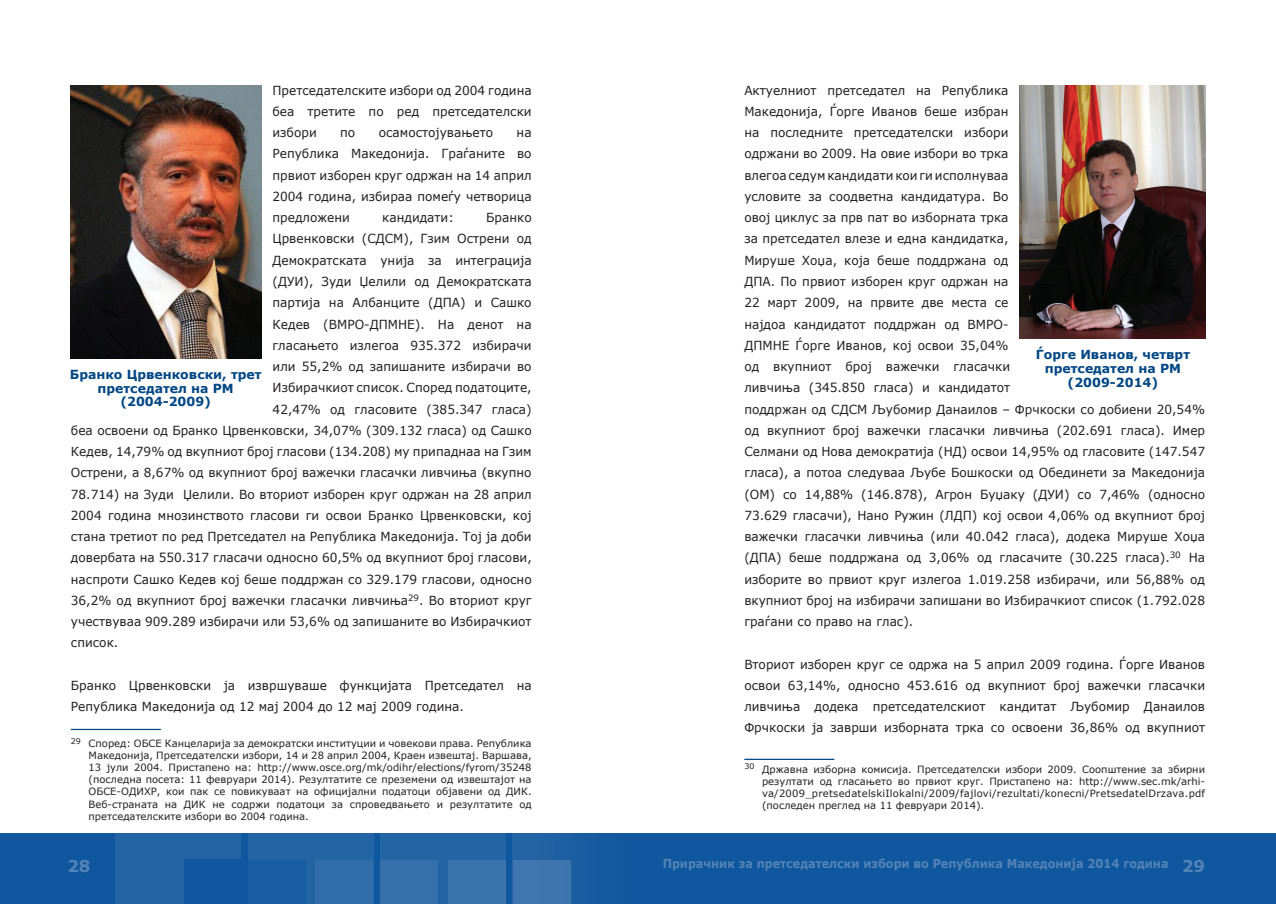
<style>
.page{position:relative;width:1276px;height:904px;background:#fff}
.page>*{position:absolute;margin:0;border:0;box-sizing:border-box;transform-origin:0 0}
.t1{font:700 16.25px "Verdana";color:#5483b7}
.t2{font:12.5px/21.2px "Verdana";color:#231f20;text-align:justify}
.t3{font:700 12.5px/13.8px "Verdana";color:#004684;text-align:center}
.t4{font:700 12.38px "Verdana";color:#5483b7;scale:.91 1}
.t5{font:10px/12px "Verdana";color:#231f20;text-align:justify}
.s1{font-size:16.25px}
</style>
<div class="page">
<div style="left:638px;top:833px;width:638px;height:71px;background:#0f579e"></div>
<div style="left:0;top:833px;width:638px;height:71px;background:#0f579e"></div>
<div style="left:116px;top:833px;width:125px;height:71px;background:#2364a5"></div>
<div style="left:248px;top:833px;width:125px;height:71px;background:#2364a5"></div>
<div style="left:380px;top:833px;width:126px;height:71px;background:#2364a5"></div>
<div style="left:513px;top:833px;width:125px;height:71px;background:#175ca0"></div>
<div style="left:248px;top:859px;width:58px;height:45px;background:#185ca1"></div>
<div style="left:184px;top:859px;width:57px;height:45px;background:#0f579e"></div>
<div style="left:315px;top:859px;width:58px;height:45px;background:#316daa"></div>
<div style="left:448px;top:859px;width:58px;height:45px;background:#3b73ad"></div>
<div style="left:513px;top:859px;width:57px;height:45px;background:#3f76af"></div>
<div style="left:380px;top:859px;width:58px;height:45px;background:#3670ac"></div>
<hr style="left:71px;top:728px;width:90px;height:2px;background:#004684">
<img style="left:71px;top:85px;width:191px;height:273px">
<hr style="left:744px;top:758px;width:90px;height:2px;background:#004684">
<img style="left:1019px;top:85px;width:186px;height:253px">
<p class="t2" style="left:272px;top:79px;width:261px">Претседателските избори од 2004 година беа третите по ред претседателски избори</p>
<p class="t2" style="left:340px;top:122px;width:17px">по</p>
<p class="t2" style="left:379px;top:122px;width:116px">осамостојувањето</p>
<p class="t2" style="left:272px;top:122px;width:261px;text-indent:244px">на Република Македонија. Граѓаните во првиот изборен круг одржан на 14 април 2004 година, избираа помеѓу четворица предложени</p>
<p class="t2" style="left:382px;top:207px;width:73px">кандидати:</p>
<p class="t2" style="left:486px;top:207px;width:47px">Бранко</p>
<p class="t2" style="left:272px;top:228px;width:261px">Црвенковски (СДСМ), Гзим Острени од</p>
<p class="t2" style="left:272px;top:249px;width:261px">Демократската унија за интеграција</p>
<p class="t2" style="left:272px;top:271px;width:261px">(ДУИ), Зуди Џелили од Демократската</p>
<p class="t2" style="left:272px;top:292px;width:261px">партија на Албанците (ДПА) и Сашко</p>
<p class="t2" style="left:272px;top:313px;width:261px">Кедев (ВМРО-ДПМНЕ). На денот на</p>
<p class="t2" style="left:272px;top:334px;width:261px">гласањето излегоа 935.372 избирачи</p>
<p class="t2" style="left:273px;top:356px;width:260px">или 55,2% од запишаните избирачи во</p>
<p class="t2" style="left:273px;top:377px;width:260px">Избирачкиот список. Според податоците,</p>
<p class="t2" style="left:273px;top:398px;width:261px">42,47% од гласовите (385.347 гласа)</p>
<p class="t2" style="left:71px;top:419px;width:462px">беа освоени од Бранко Црвенковски, 34,07% (309.132 гласа) од Сашко</p>
<p class="t2" style="left:71px;top:441px;width:462px">Кедев, 14,79% од вкупниот број гласови (134.208) му припаднаа на Гзим</p>
<p class="t2" style="left:71px;top:462px;width:462px">Острени, а 8,67% од вкупниот број важечки гласачки ливчиња (вкупно</p>
<p class="t2" style="left:71px;top:483px;width:462px">78.714) на Зуди Џелили. Во вториот изборен круг одржан на 28 април</p>
<p class="t2" style="left:71px;top:504px;width:462px">2004 година мнозинството гласови ги освои Бранко Црвенковски, кој</p>
<p class="t2" style="left:71px;top:526px;width:462px">стана третиот по ред Претседател на Република Македонија. Тој ја доби</p>
<p class="t2" style="left:71px;top:547px;width:462px">довербата на 550.317 гласачи односно 60,5% од вкупниот број гласови,</p>
<p class="t2" style="left:71px;top:568px;width:462px">наспроти Сашко Кедев кој беше поддржан со 329.179 гласови, односно</p>
<p class="t2" style="left:71px;top:589px;width:462px">36,2% од вкупниот број важечки гласачки ливчиња<sup>29</sup>. <sup>12</sup>Во вториот круг</p>
<p class="t2" style="left:71px;top:611px;width:462px">учествуваа 909.289 избирачи или 53,6% од запишаните во Избирачкиот</p>
<p class="t2" style="left:71px;top:632px;width:49px">список.</p>
<p class="t2" style="left:71px;top:674px;width:462px">Бранко Црвенковски ја извршуваше функцијата Претседател на<br>Република Македонија од 12 мај 2004 до 12 мај 2009 година.</p>
<p class="t5" style="left:89px;top:737px;width:444px;text-indent:-18px"><sup>29</sup> Според: ОБСЕ Канцеларија за демократски институции и човекови права. Република Македонија, Претседателски избори, 14 и 28 април 2004, Краен извештај. Варшава, 13 јули 2004. Пристапено на: http://www.osce.org/mk/odihr/elections/fyrom/35248 (последна посета: 11 февруари 2014). Резултатите се преземени од извештајот на ОБСЕ-ОДИХР, кои пак се повикуваат на официјални податоци објавени од ДИК.<br>Веб-страната на ДИК не содржи податоци за спроведвањето и резултатите од претседателските избори во 2004 година.</p>
<p class="t3" style="left:70px;top:367px;width:193px">Бранко Црвенковски, трет претседател на РМ (2004-2009)</p>
<p class="t2" style="left:744px;top:79px;width:462px;text-align:left">Актуелниот претседател на Република<br>Македонија, Ѓорге Иванов беше избран<br>на последните претседателски избори<br>одржани во 2009. На овие избори во трка<br>влегоа седум кандидати кои ги исполнуваа<br>условите за соодветна кандидатура. Во<br>овој циклус за прв пат во изборната трка<br>за претседател влезе и една кандидатка,<br>Мируше Хоџа, која беше поддржана од<br>ДПА. По првиот изборен круг одржан на<br>22 март 2009, на првите две места се<br>најдоа кандидатот поддржан од ВМРО-<br>ДПМНЕ Ѓорге Иванов, кој освои 35,04%<br>од вкупниот број важечки гласачки<br>ливчиња (345.850 гласа) и кандидатот<br>поддржан од СДСМ Љубомир Данаилов – Фрчкоски со добиени 20,54% од вкупниот број важечки гласачки ливчиња (202.691 гласа). Имер Селмани од Нова демократија (НД) освои 14,95% од гласовите (147.547 гласа), а потоа следуваа Љубе Бошкоски од Обединети за Македонија (ОМ) со 14,88% (146.878), Агрон Буџаку (ДУИ) со 7,46% (односно 73.629 гласачи), Нано Ружин (ЛДП) кој освои 4,06% од вкупниот број важечки гласачки ливчиња (или 40.042 гласа), додека Мируше Хоџа (ДПА) беше поддржана од 3,06% од гласачите (30.225 гласа).<sup>30</sup> <sup>13</sup> На изборите во првиот круг излегоа 1.019.258 избирачи, или 56,88% од вкупниот број на избирачи запишани во Избирачкиот список (1.792.028 граѓани со право на глас).</p>
<p class="t2" style="left:744px;top:653px;width:462px">Вториот изборен круг се одржа на 5 април 2009 година. Ѓорге Иванов освои 63,14%, односно 453.616 од вкупниот број важечки гласачки ливчиња додека претседателскиот кандитат Љубомир Данаилов Фрчкоски ја заврши изборната трка со освоени 36,86% од вкупниот</p>
<p class="t5" style="left:762px;top:763px;width:444px;text-indent:-18px"><sup>30</sup> Државна изборна комисија. Претседателски избори 2009. Соопштение за збирни резултати од гласањето во првиот круг. Пристапено на: http://www.sec.mk/arhi&shy;va/2009_pretsedatelskiIlokalni/2009/fajlovi/rezultati/konecni/PretsedatelDrzava.pdf (последен преглед на 11 февруари 2014).</p>
<p class="t3" style="left:1036px;top:347px;width:156px">Ѓорге И ванов, четврт претседател на РМ (2009-2014)</p>
<h1 class="t1" style="left:67px;top:854px;width:25px">28</h1>
<p class="t4" style="left:662px;top:855px;width:597px">Прирачник за претседателски избори во Република Македонија 2014 година <span class="s1">29</span></p>
</div>
